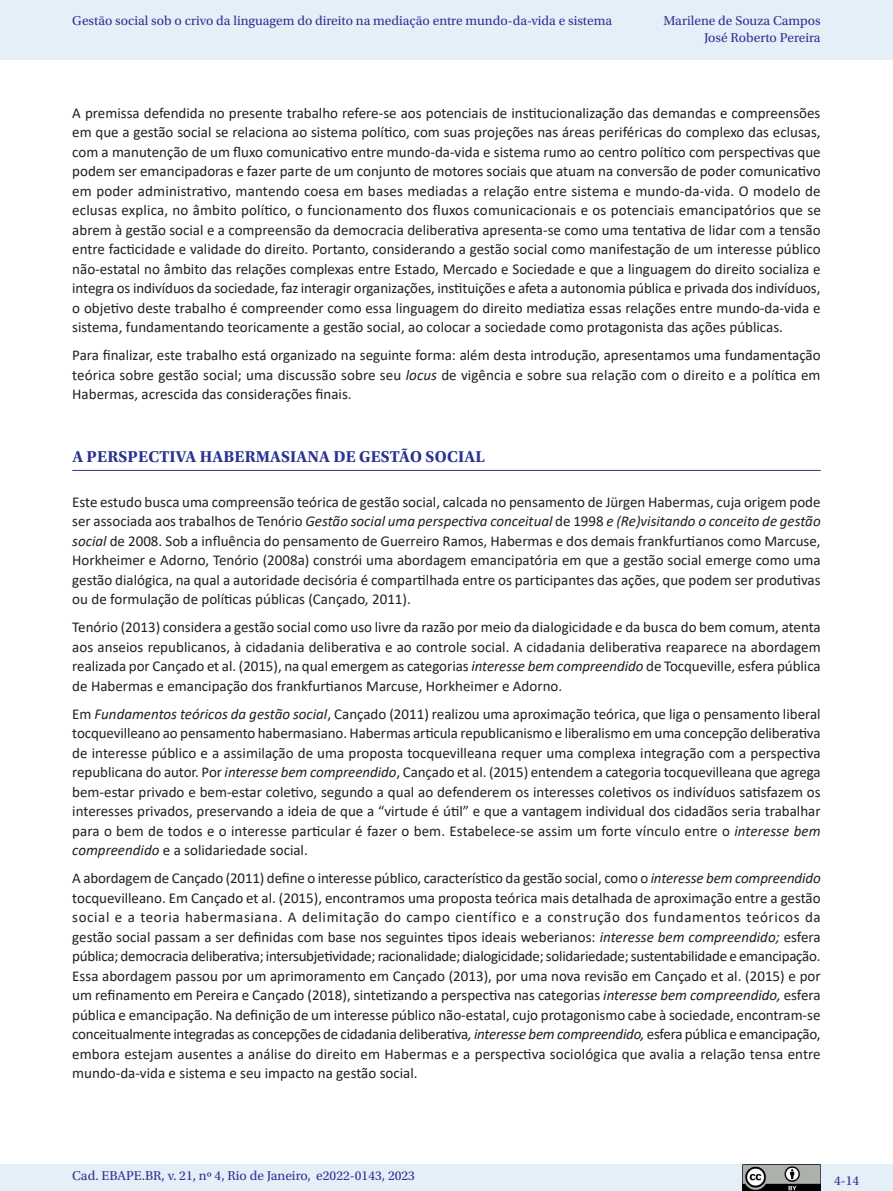
<style>
.page{position:relative;width:893px;height:1191px;background:#fff}
.page>*{position:absolute;margin:0;border:0;box-sizing:border-box;transform-origin:0 0}
._07_1_sub_1{font:700 16.5px "Utopia Std";letter-spacing:.01em;color:#2b3393}
._06_0_texto{font:15px/19.5px "Calibri";color:#231f20;text-align:justify}
.t1{font:13.5px/16.5px "Utopia Std";color:#2b3393;text-align:right}
.s1{font-style:italic}
</style>
<div class="page">
<div style="left:0;top:0;width:893px;height:60px;background:#e4eff8"></div>
<div style="left:0;top:1164px;width:893px;height:27px;background:#e4eff8"></div>
<img style="left:743px;top:1164px;width:78px;height:27px">
<hr style="left:72px;top:470px;width:749px;height:1px;background:#2b3393">
<p class="t1" style="left:72px;top:13px;width:541px">Gestão social sob o crivo da linguagem do direito na mediação entre mundo-da-vida e sistema</p>
<p class="t1" style="left:663px;top:13px;width:159px">Marilene de Souza Campos<br>José Roberto Pereira</p>
<p class="_06_0_texto" style="left:72px;top:102px;width:750px">A premissa defendida no presente trabalho refere-se aos potenciais de institucionalização das demandas e compreensões em que a gestão social se relaciona ao sistema político, com suas projeções nas áreas periféricas do complexo das eclusas, com a manutenção de um fluxo comunicativo entre mundo-da-vida e sistema rumo ao centro político com perspectivas que podem ser emancipadoras e fazer parte de um conjunto de motores sociais que atuam na conversão de poder comunicativo em poder administrativo, mantendo coesa em bases mediadas a relação entre sistema e mundo-da-vida. O modelo de eclusas explica, no âmbito político, o funcionamento dos fluxos comunicacionais e os potenciais emancipatórios que se abrem à gestão social e a compreensão da democracia deliberativa apresenta-se como uma tentativa de lidar com a tensão entre facticidade e validade do direito. Portanto, considerando a gestão social como manifestação de um interesse público não-estatal no âmbito das relações complexas entre Estado, Mercado e Sociedade e que a linguagem do direito socializa e integra os indivíduos da sociedade, faz interagir organizações, instituições e afeta a autonomia pública e privada dos indivíduos, o objetivo deste trabalho é compreender como essa linguagem do direito mediatiza essas relações entre mundo-da-vida e sistema, fundamentando teoricamente a gestão social, ao colocar a sociedade como protagonista das ações públicas.</p>
<p class="_06_0_texto" style="left:72px;top:345px;width:750px">Para finalizar, este trabalho está organizado na seguinte forma: além desta introdução, apresentamos uma fundamentação teórica sobre gestão social; uma discussão sobre seu <span class="s1">locus</span> de vigência e sobre sua relação com o direito e a política em Habermas, acrescida das considerações finais.</p>
<p class="_07_1_sub_1" style="left:72px;top:446px;width:414px">A PERSPECTIVA HABERMASIANA DE GESTÃO SOCIAL</p>
<p class="_06_0_texto" style="left:72px;top:491px;width:750px">Este estudo busca uma compreensão teórica de gestão social, calcada no pensamento de Jürgen Habermas, cuja origem pode ser associada aos trabalhos de Tenório <span class="s1">Gestão social uma perspectiva conceitual</span> de 1998 <span class="s1">e (Re)visitando o conceito de gestão social</span> de 2008. Sob a influência do pensamento de Guerreiro Ramos, Habermas e dos demais frankfurtianos como Marcuse, Horkheimer e Adorno, Tenório (2008a) constrói uma abordagem emancipatória em que a gestão social emerge como uma gestão dialógica, na qual a autoridade decisória é compartilhada entre os participantes das ações, que podem ser produtivas ou de formulação de políticas públicas (Cançado, 2011).</p>
<p class="_06_0_texto" style="left:72px;top:617px;width:750px">Tenório (2013) considera a gestão social como uso livre da razão por meio da dialogicidade e da busca do bem comum, atenta aos anseios republicanos, à cidadania deliberativa e ao controle social. A cidadania deliberativa reaparece na abordagem realizada por Cançado et al. (2015), na qual emergem as categorias <span class="s1">interesse bem compreendido</span> de Tocqueville, esfera pública de Habermas e emancipação dos frankfurtianos Marcuse, Horkheimer e Adorno.</p>
<p class="_06_0_texto" style="left:72px;top:703px;width:750px">Em <span class="s1">Fundamentos teóricos da gestão social</span>, Cançado (2011) realizou uma aproximação teórica, que liga o pensamento liberal tocquevilleano ao pensamento habermasiano. Habermas articula republicanismo e liberalismo em uma concepção deliberativa de interesse público e a assimilação de uma proposta tocquevilleana requer uma complexa integração com a perspectiva republicana do autor. Por <span class="s1">interesse bem compreendido</span>, Cançado et al. (2015) entendem a categoria tocquevilleana que agrega bem-estar privado e bem-estar coletivo, segundo a qual ao defenderem os interesses coletivos os indivíduos satisfazem os interesses privados, preservando a ideia de que a “virtude é útil” e que a vantagem individual dos cidadãos seria trabalhar para o bem de todos e o interesse particular é fazer o bem. Estabelece-se assim um forte vínculo entre o <span class="s1">interesse bem compreendido</span> e a solidariedade social.</p>
<p class="_06_0_texto" style="left:72px;top:868px;width:750px">A abordagem de Cançado (2011) define o interesse público, característico da gestão social, como o <span class="s1">interesse bem compreendido </span>tocquevilleano. Em Cançado et al. (2015), encontramos uma proposta teórica mais detalhada de aproximação entre a gestão social e a teoria habermasiana. A delimitação do campo científico e a construção dos fundamentos teóricos da gestão social passam a ser definidas com base nos seguintes tipos ideais weberianos: <span class="s1">interesse bem compreendido;</span> esfera pública; democracia deliberativa; intersubjetividade; racionalidade; dialogicidade; solidariedade; sustentabilidade e emancipação.<br>Essa abordagem passou por um aprimoramento em Cançado (2013), por uma nova revisão em Cançado et al. (2015) e por um refinamento em Pereira e Cançado (2018), sintetizando a perspectiva nas categorias <span class="s1">interesse bem compreendido,</span> esfera pública e emancipação. Na definição de um interesse público não-estatal, cujo protagonismo cabe à sociedade, encontram-se conceitualmente integradas as concepções de cidadania deliberativa<span class="s1">, interesse bem compreendido,</span> esfera pública e emancipação, embora estejam ausentes a análise do direito em Habermas e a perspectiva sociológica que avalia a relação tensa entre mundo-da-vida e sistema e seu impacto na gestão social.</p>
<p class="t1" style="left:72px;top:1167px;width:344px">Cad. EBAPE.BR, v. 21, nº 4, Rio de Janeiro, e2022-0143, 2023</p>
<p class="t1" style="left:834px;top:1172px;width:27px">4-14</p>
</div>
